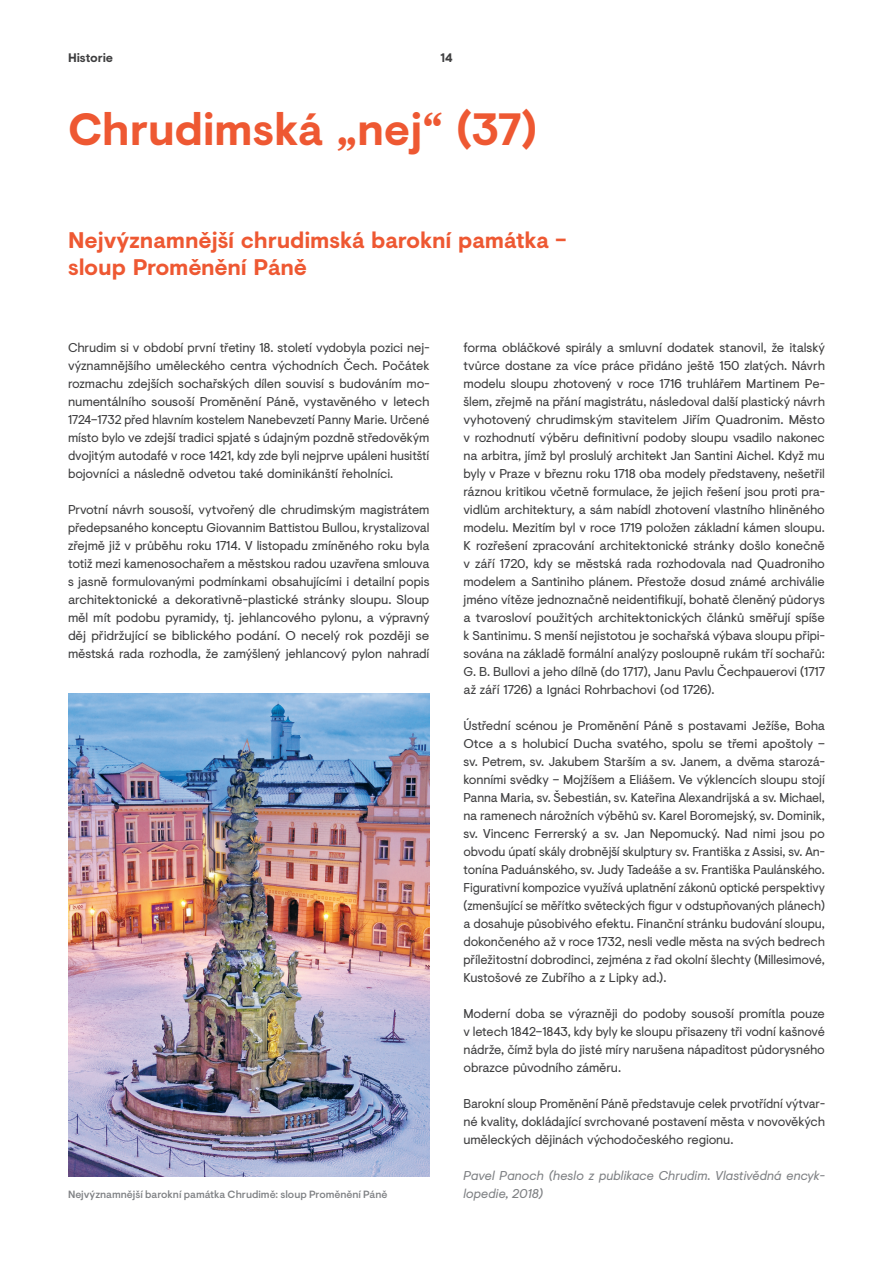
<style>
.page{position:relative;width:893px;height:1263px;background:#fff}
.page>*{position:absolute;margin:0;border:0;box-sizing:border-box;transform-origin:0 0}
.t1{font:700 45px "Visuelt";letter-spacing:-.005em;color:#ee5832}
.t2{font:700 22.5px/27px "Visuelt";letter-spacing:-.01em;color:#ee5832}
.t3{font:12.75px/18px "Visuelt";letter-spacing:-.01em;color:#3e3e3f;text-align:justify}
.t4{font:italic 12.75px "Visuelt";letter-spacing:-.005em;color:#808285}
.t5{font:700 12.3px "Visuelt";letter-spacing:-.01em;color:#3e3e3f}
.t6{font:500 10.5px "Visuelt Pro";color:#808285}
</style>
<div class="page">
<img style="left:68px;top:693px;width:361px;height:484px">
<p class="t5" style="left:68px;top:49px;width:47px">Historie</p>
<p class="t5" style="left:440px;top:49px;width:14px">14</p>
<h1 class="t1" style="left:68px;top:95px;width:470px">Chrudimská „nej“ (37)</h1>
<h2 class="t2" style="left:68px;top:225px;width:500px">Nejvýznamnější chrudimská barokní památka − sloup Proměnění Páně</h2>
<p class="t3" style="left:68px;top:338px;width:363px">Chrudim si v období první třetiny 18. století vydobyla pozici nej&shy;významnějšího uměleckého centra východních Čech. Počátek rozmachu zdejších sochařských dílen souvisí s budováním mo&shy;numentálního sousoší Proměnění Páně, vystavěného v letech 1724–1732 před hlavním kostelem Nanebevzetí Panny Marie. Určené místo bylo ve zdejší tradici spjaté s údajným pozdně středověkým dvojitým autodafé v roce 1421, kdy zde byli nejprve upáleni husitští bojovníci a následně odvetou také dominikánští řeholníci.</p>
<p class="t3" style="left:68px;top:500px;width:363px">Prvotní návrh sousoší, vytvořený dle chrudimským magistrátem předepsaného konceptu Giovannim Battistou Bullou, krystalizoval zřejmě již v průběhu roku 1714. V listopadu zmíněného roku byla totiž mezi kamenosochařem a městskou radou uzavřena smlouva s jasně formulovanými podmínkami obsahujícími i detailní popis architektonické a dekorativně-plastické stránky sloupu. Sloup měl mít podobu pyramidy, tj. jehlancového pylonu, a výpravný děj přidržující se biblického podání. O necelý rok později se městská rada rozhodla, že zamýšlený jehlancový pylon nahradí</p>
<p class="t3" style="left:463px;top:338px;width:363px">forma obláčkové spirály a smluvní dodatek stanovil, že italský tvůrce dostane za více práce přidáno ještě 150 zlatých. Návrh modelu sloupu zhotovený v roce 1716 truhlářem Martinem Pe&shy;šlem, zřejmě na přání magistrátu, následoval další plastický návrh vyhotovený chrudimským stavitelem Jiřím Quadronim. Město v rozhodnutí výběru definitivní podoby sloupu vsadilo nakonec na arbitra, jímž byl proslulý architekt Jan Santini Aichel. Když mu byly v Praze v březnu roku 1718 oba modely představeny, nešetřil ráznou kritikou včetně formulace, že jejich řešení jsou proti pra&shy;vidlům architektury, a sám nabídl zhotovení vlastního hliněného modelu. Mezitím byl v roce 1719 položen základní kámen sloupu.<br>K rozřešení zpracování architektonické stránky došlo konečně v září 1720, kdy se městská rada rozhodovala nad Quadroniho modelem a Santiniho plánem. Přestože dosud známé archiválie jméno vítěze jednoznačně neidentifikují, bohatě členěný půdorys a tvarosloví použitých architektonických článků směřují spíše k Santinimu. S menší nejistotou je sochařská výbava sloupu připi&shy;sována na základě formální analýzy posloupně rukám tří sochařů:<br>G. B. Bullovi a jeho dílně (do 1717), Janu Pavlu Čechpauerovi (1717 až září 1726) a Ignáci Rohrbachovi (od 1726).</p>
<p class="t3" style="left:463px;top:716px;width:363px">Ústřední scénou je Proměnění Páně s postavami Ježíše, Boha Otce a s holubicí Ducha svatého, spolu se třemi apoštoly – sv. Petrem, sv. Jakubem Starším a sv. Janem, a dvěma starozá&shy;konními svědky – Mojžíšem a Eliášem. Ve výklencích sloupu stojí Panna Maria, sv. Šebestián, sv. Kateřina Alexandrijská a sv. Michael, na ramenech nárožních výběhů sv. Karel Boromejský, sv. Dominik, sv. Vincenc Ferrerský a sv. Jan Nepomucký. Nad nimi jsou po obvodu úpatí skály drobnější skulptury sv. Františka z Assisi, sv. An&shy;tonína Paduánského, sv. Judy Tadeáše a sv. Františka Paulánského.<br>Figurativní kompozice využívá uplatnění zákonů optické perspektivy (zmenšující se měřítko světeckých figur v odstupňovaných plánech) a dosahuje působivého efektu. Finanční stránku budování sloupu, dokončeného až v roce 1732, nesli vedle města na svých bedrech příležitostní dobrodinci, zejména z řad okolní šlechty (Millesimové, Kustošové ze Zubřího a z Lipky ad.).</p>
<p class="t3" style="left:463px;top:1004px;width:363px">Moderní doba se výrazněji do podoby sousoší promítla pouze v letech 1842–1843, kdy byly ke sloupu přisazeny tři vodní kašnové nádrže, čímž byla do jisté míry narušena nápaditost půdorysného obrazce původního záměru.</p>
<p class="t3" style="left:463px;top:1094px;width:363px">Barokní sloup Proměnění Páně představuje celek prvotřídní výtvar&shy;né kvality, dokládající svrchované postavení města v novověkých uměleckých dějinách východočeského regionu.</p>
<p class="t4" style="left:463px;top:1166px;width:363px">Pavel Panoch (heslo z publikace Chrudim. Vlastivědná encyk-</p>
<p class="t6" style="left:68px;top:1188px;width:321px">Nejvýznamnější barokní památka Chrudimě: sloup Proměnění Páně</p>
<p class="t4" style="left:463px;top:1184px;width:82px">lopedie, 2018)</p>
</div>
